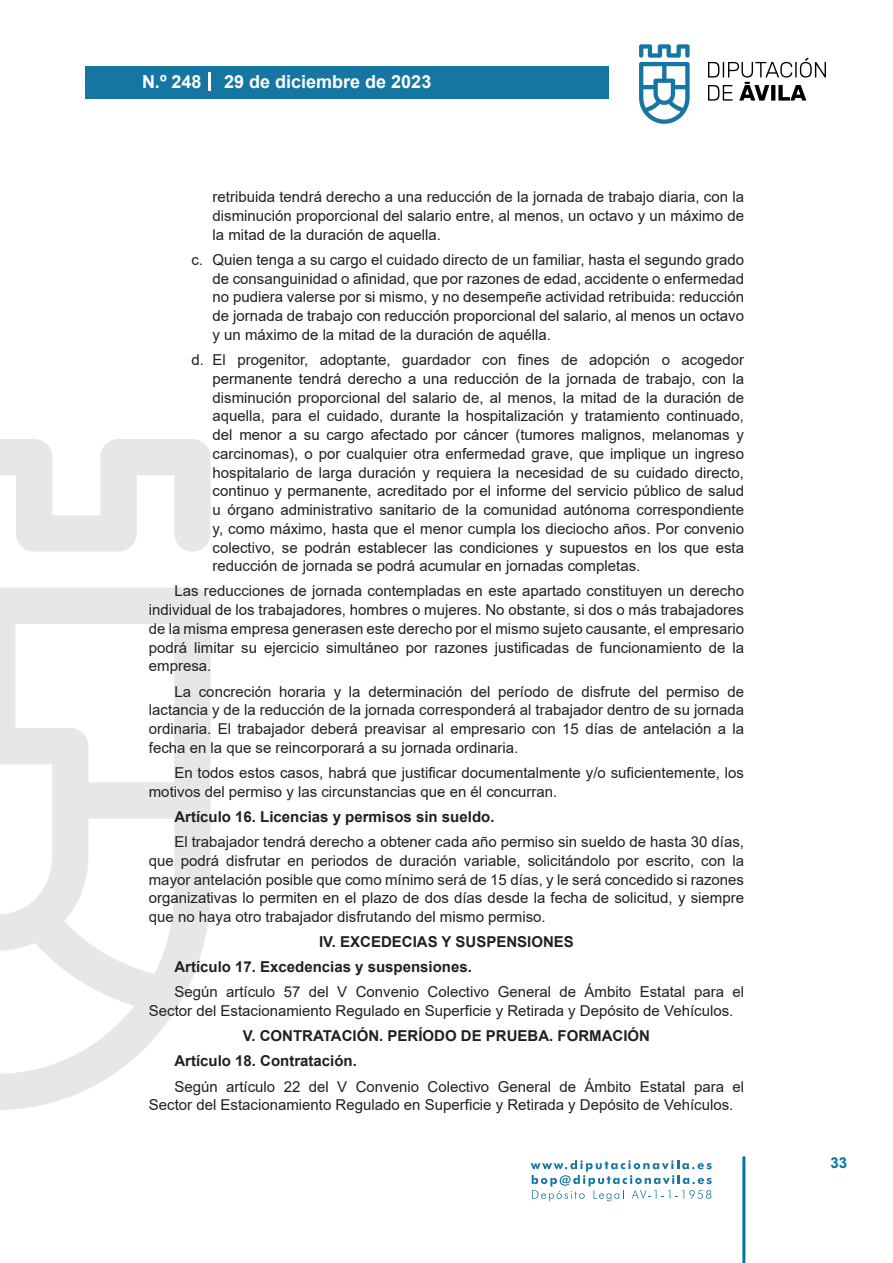
<style>
.page{position:relative;width:893px;height:1263px;background:#fff}
.page>*{position:absolute;margin:0;border:0;box-sizing:border-box;transform-origin:0 0}
.t1{font:700 18px "Arial";color:#fff}
.texto_normal{font:15px/18.8px "Arial";color:#231f20;text-align:justify}
.texto_normal-2{font:700 15px "Arial";color:#231f20}
.texto_centrado{font:700 15px "Arial";color:#231f20}
.t2{font:700 15px "Arial";color:#04739f}
</style>
<div class="page">
<svg style="left:531px;top:1160px;width:181px;height:41px"></svg>
<div style="left:85px;top:66px;width:523px;height:33px;background:#1676a2"></div>
<svg style="left:639px;top:44px;width:51px;height:80px"></svg>
<svg style="left:708px;top:58px;width:118px;height:43px"></svg>
<hr style="left:742px;top:1156px;width:3px;height:107px;background:#04739f">
<svg style="left:208px;top:72px;width:2px;height:18px"></svg>
<svg style="left:0;top:439px;width:211px;height:671px"></svg>
<p class="t1" style="left:142px;top:69px;width:61px">N.º 248</p>
<p class="t1" style="left:224px;top:69px;width:209px">29 de diciembre de 2023</p>
<p class="texto_normal" style="left:213px;top:188px;width:533px">retribuida tendrá derecho a una reducción de la jornada de trabajo diaria, con la disminución proporcional del salario entre, al menos, un octavo y un máximo de la mitad de la duración de aquella.</p>
<p class="texto_normal" style="left:213px;top:250px;width:533px;text-indent:-21px">c. Quien tenga a su cargo el cuidado directo de un familiar, hasta el segundo grado de consanguinidad o afinidad, que por razones de edad, accidente o enfermedad no pudiera valerse por si mismo, y no desempeñe actividad retribuida: reducción de jornada de trabajo con reducción proporcional del salario, al menos un octavo y un máximo de la mitad de la duración de aquélla.</p>
<p class="texto_normal" style="left:213px;top:350px;width:533px;text-indent:-21px">d. El progenitor, adoptante, guardador con fines de adopción o acogedor permanente tendrá derecho a una reducción de la jornada de trabajo, con la disminución proporcional del salario de, al menos, la mitad de la duración de aquella, para el cuidado, durante la hospitalización y tratamiento continuado, del menor a su cargo afectado por cáncer (tumores malignos, melanomas y carcinomas), o por cualquier otra enfermedad grave, que implique un ingreso hospitalario de larga duración y requiera la necesidad de su cuidado directo, continuo y permanente, acreditado por el informe del servicio público de salud u órgano administrativo sanitario de la comunidad autónoma correspondiente y, como máximo, hasta que el menor cumpla los dieciocho años. Por convenio colectivo, se podrán establecer las condiciones y supuestos en los que esta reducción de jornada se podrá acumular en jornadas completas.</p>
<p class="texto_normal" style="left:149px;top:582px;width:597px;text-indent:26px">Las reducciones de jornada contempladas en este apartado constituyen un derecho individual de los trabajadores, hombres o mujeres. No obstante, si dos o más trabajadores de la misma empresa generasen este derecho por el mismo sujeto causante, el empresario podrá limitar su ejercicio simultáneo por razones justificadas de funcionamiento de la empresa.</p>
<p class="texto_normal" style="left:149px;top:682px;width:597px;text-indent:26px">La concreción horaria y la determinación del período de disfrute del permiso de lactancia y de la reducción de la jornada corresponderá al trabajador dentro de su jornada ordinaria. El trabajador deberá preavisar al empresario con 15 días de antelación a la fecha en la que se reincorporará a su jornada ordinaria.</p>
<p class="texto_normal" style="left:149px;top:763px;width:597px;text-indent:26px">En todos estos casos, habrá que justificar documentalmente y/o suficientemente, los motivos del permiso y las circunstancias que en él concurran.</p>
<p class="texto_normal-2" style="left:174px;top:806px;width:322px">Artículo 16. Licencias y permisos sin sueldo.</p>
<p class="texto_normal" style="left:149px;top:832px;width:597px;text-indent:26px">El trabajador tendrá derecho a obtener cada año permiso sin sueldo de hasta 30 días, que podrá disfrutar en periodos de duración variable, solicitándolo por escrito, con la mayor antelación posible que como mínimo será de 15 días, y le será concedido si razones organizativas lo permiten en el plazo de dos días desde la fecha de solicitud, y siempre que no haya otro trabajador disfrutando del mismo permiso.</p>
<p class="texto_centrado" style="left:319px;top:931px;width:256px">IV. EXCEDECIAS Y SUSPENSIONES</p>
<p class="texto_normal-2" style="left:174px;top:956px;width:299px">Artículo 17. Excedencias y suspensiones.</p>
<p class="texto_normal" style="left:149px;top:983px;width:597px;text-indent:26px">Según artículo 57 del V Convenio Colectivo General de Ámbito Estatal para el<br>Sector del Estacionamiento Regulado en Superficie y Retirada y Depósito de Vehículos.</p>
<p class="texto_centrado" style="left:243px;top:1025px;width:409px">V. CONTRATACIÓN. PERÍODO DE PRUEBA. FORMACIÓN</p>
<p class="texto_normal-2" style="left:174px;top:1050px;width:184px">Artículo 18. Contratación.</p>
<p class="texto_normal" style="left:149px;top:1077px;width:597px;text-indent:26px">Según artículo 22 del V Convenio Colectivo General de Ámbito Estatal para el<br>Sector del Estacionamiento Regulado en Superficie y Retirada y Depósito de Vehículos.</p>
<p class="t2" style="left:831px;top:1152px;width:18px">33</p>
</div>
